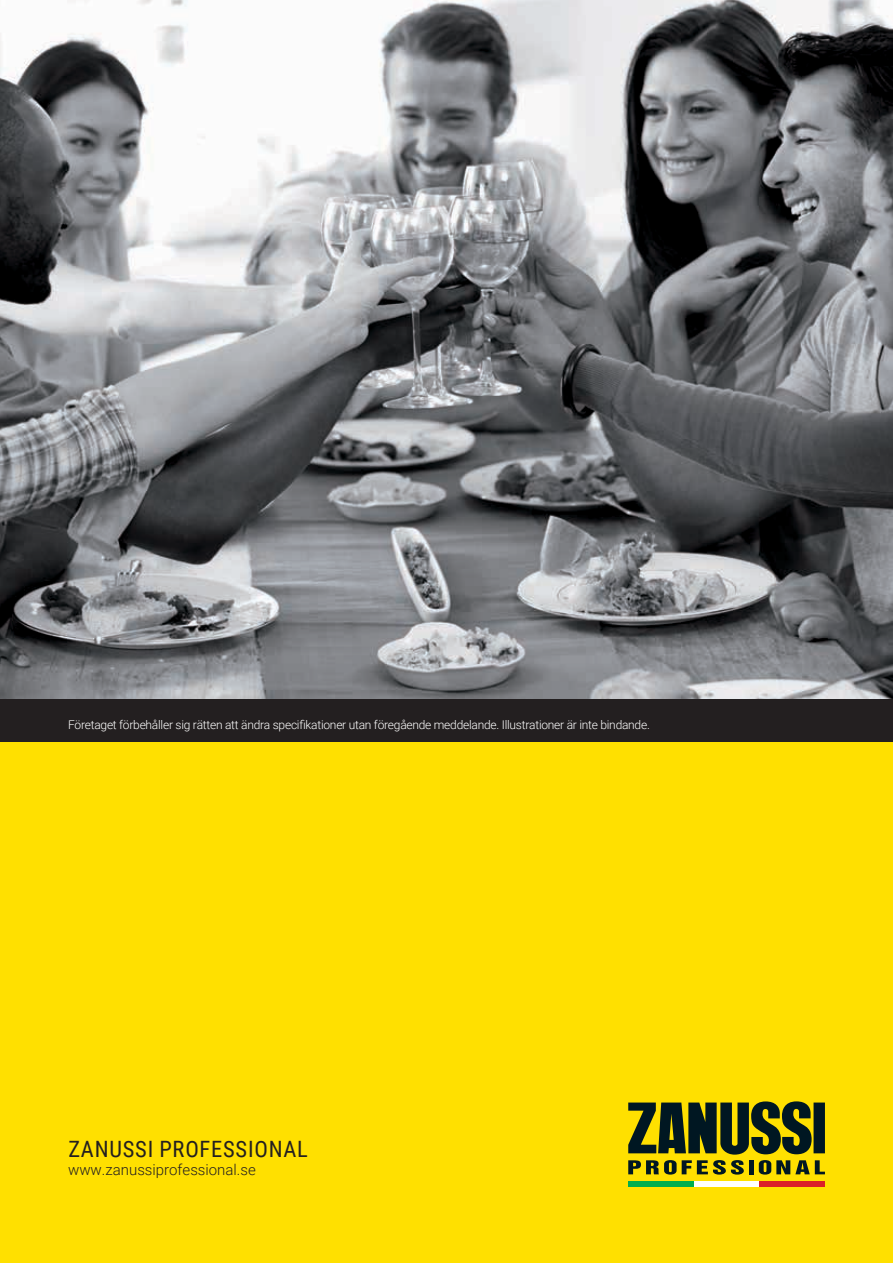
<style>
.page{position:relative;width:893px;height:1263px;background:#fff}
.page>*{position:absolute;margin:0;border:0;box-sizing:border-box;transform-origin:0 0}
.t1{font:22.5px "Roboto Condensed";letter-spacing:.035em;color:#231f20}
.t2{font:300 15px "Roboto";color:#231f20}
.t3{font:300 12px "Roboto";letter-spacing:-.02em;color:#fff}
</style>
<div class="page">
<img style="left:0;top:0;width:893px;height:699px">
<div style="left:0;top:734px;width:893px;height:529px;background:#ffe000"></div>
<div style="left:0;top:699px;width:893px;height:42px;background:#231f20"></div>
<svg style="left:628px;top:1160px;width:116px;height:14px"></svg>
<div style="left:749px;top:1160px;width:5px;height:14px;background:#001722"></div>
<svg style="left:759px;top:1160px;width:66px;height:14px"></svg>
<div style="left:694px;top:1181px;width:65px;height:5px;background:#fff"></div>
<div style="left:628px;top:1181px;width:66px;height:5px;background:#00ae4d"></div>
<div style="left:759px;top:1181px;width:66px;height:5px;background:#db2028"></div>
<svg style="left:628px;top:1101px;width:197px;height:53px"></svg>
<p class="t3" style="left:68px;top:716px;width:583px">Företaget förbehåller sig rätten att ändra specifikationer utan föregående meddelande. Illustrationer är inte bindande.</p>
<h1 class="t1" style="left:68px;top:1133px;width:241px">ZANUSSI PROFESSIONAL</h1>
<p class="t2" style="left:68px;top:1159px;width:189px">www.zanussiprofessional.se</p>
</div>
